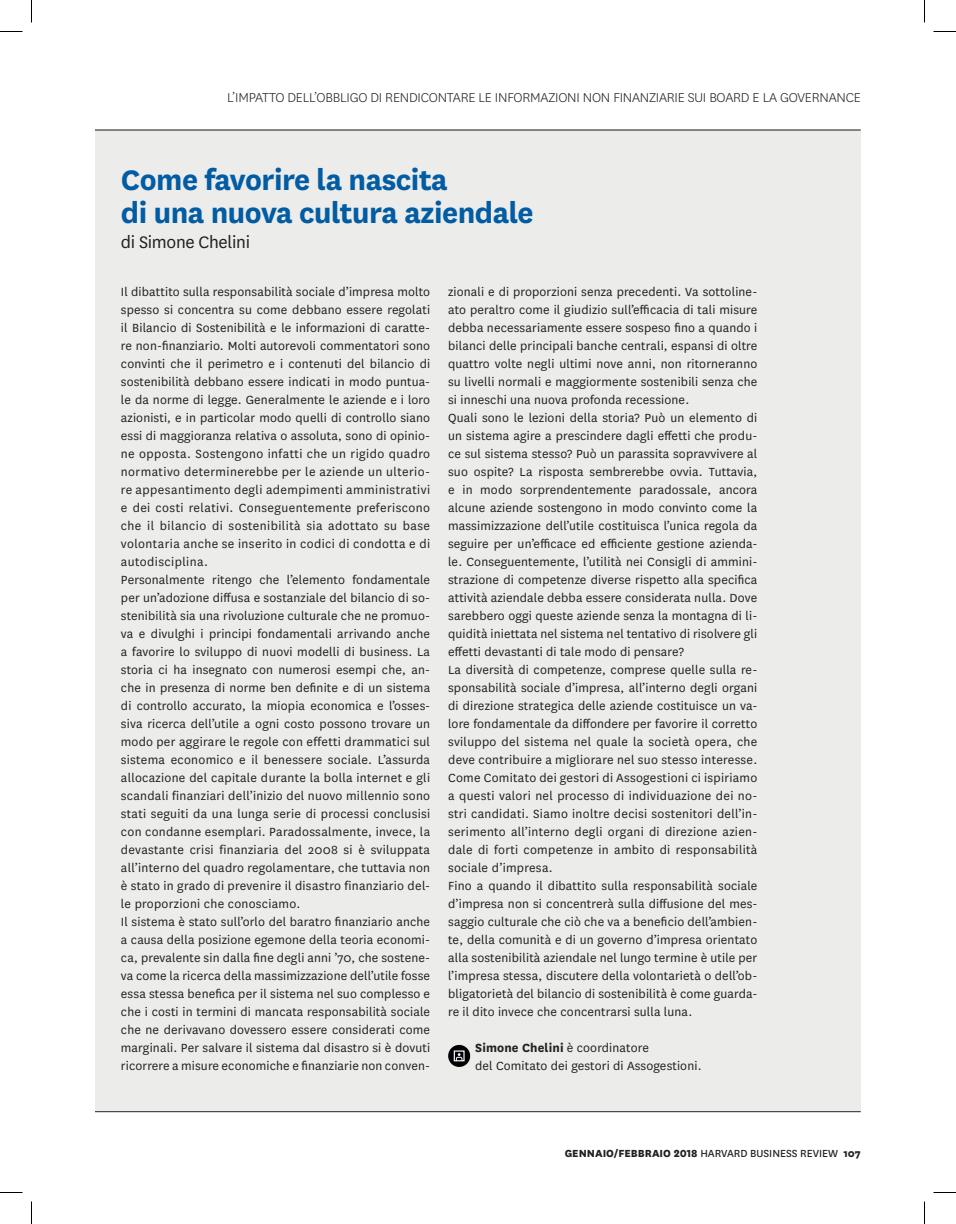
<style>
.page{position:relative;width:956px;height:1224px;background:#fff}
.page>*{position:absolute;margin:0;border:0;box-sizing:border-box;transform-origin:0 0}
.t1{font:700 33px/33px "National";letter-spacing:-.015em;color:#015ca3}
.t2{font:19.5px "National";letter-spacing:-.015em;color:#231f20}
.t3{font:300 15px "National";letter-spacing:-.015em;color:#231f20}
.t4{font:13.8px/18px "National";letter-spacing:.01em;color:#231f20}
.t5{font:800 12px "National";color:#231f20}
.s1{font-weight:700}
.s2{font-weight:400}
</style>
<div class="page">
<div style="left:95px;top:130px;width:766px;height:981px;background:#ececeb"></div>
<hr style="left:95px;top:130px;width:766px;height:1px;background:#231f20">
<hr style="left:95px;top:1111px;width:766px;height:1px;background:#231f20">
<svg style="left:448px;top:1045px;width:22px;height:22px"></svg>
<div style="left:454px;top:1050px;width:11px;height:11px;border:1px solid #fff"></div>
<svg style="left:456px;top:1053px;width:6px;height:8px"></svg>
<svg style="left:0;top:31px;width:22px;height:1px"></svg>
<svg style="left:933px;top:31px;width:23px;height:1px"></svg>
<svg style="left:0;top:1192px;width:22px;height:1px"></svg>
<svg style="left:933px;top:1192px;width:23px;height:1px"></svg>
<svg style="left:31px;top:0;width:1px;height:22px"></svg>
<svg style="left:31px;top:1201px;width:1px;height:23px"></svg>
<svg style="left:924px;top:0;width:1px;height:22px"></svg>
<svg style="left:924px;top:1201px;width:1px;height:23px"></svg>
<p class="t3" style="left:227px;top:88px;width:635px">L’IMPATTO DELL’OBBLIGO DI RENDICONTARE LE INFORMAZIONI NON FINANZIARIE SUI BOARD E LA GOVERNANCE</p>
<h1 class="t1" style="left:121px;top:160px;width:414px">Come favorire la nascita<br>di una nuova cultura aziendale</h1>
<h2 class="t2" style="left:121px;top:229px;width:131px">di Simone Chelini</h2>
<p class="t4" style="left:121px;top:282px;width:311px">Il dibattito sulla responsabilità sociale d’impresa molto spesso si concentra su come debbano essere regolati il Bilancio di Sostenibilità e le informazioni di caratte&shy;re non-finanziario. Molti autorevoli commentatori sono convinti che il perimetro e i contenuti del bilancio di sostenibilità debbano essere indicati in modo puntua&shy;le da norme di legge. Generalmente le aziende e i loro azionisti, e in particolar modo quelli di controllo siano essi di maggioranza relativa o assoluta, sono di opinio&shy;ne opposta. Sostengono infatti che un rigido quadro normativo determinerebbe per le aziende un ulterio&shy;re appesantimento degli adempimenti amministrativi e dei costi relativi. Conseguentemente preferiscono che il bilancio di sostenibilità sia adottato su base volontaria anche se inserito in codici di condotta e di autodisciplina.<br>Personalmente ritengo che l’elemento fondamentale per un’adozione diffusa e sostanziale del bilancio di so&shy;stenibilità sia una rivoluzione culturale che ne promuo&shy;va e divulghi i principi fondamentali arrivando anche a favorire lo sviluppo di nuovi modelli di business. La storia ci ha insegnato con numerosi esempi che, an&shy;che in presenza di norme ben definite e di un sistema di controllo accurato, la miopia economica e l’osses&shy;siva ricerca dell’utile a ogni costo possono trovare un modo per aggirare le regole con effetti drammatici sul sistema economico e il benessere sociale. L’assurda allocazione del capitale durante la bolla internet e gli scandali finanziari dell’inizio del nuovo millennio sono stati seguiti da una lunga serie di processi conclusisi con condanne esemplari. Paradossalmente, invece, la devastante crisi finanziaria del 2008 si è sviluppata all’interno del quadro regolamentare, che tuttavia non è stato in grado di prevenire il disastro finanziario del&shy;le proporzioni che conosciamo.<br>Il sistema è stato sull’orlo del baratro finanziario anche a causa della posizione egemone della teoria economi&shy;ca, prevalente sin dalla fine degli anni ’70, che sostene&shy;va come la ricerca della massimizzazione dell’utile fosse essa stessa benefica per il sistema nel suo complesso e che i costi in termini di mancata responsabilità sociale che ne derivavano dovessero essere considerati come marginali. Per salvare il sistema dal disastro si è dovuti ricorrere a misure economiche e finanziarie non conven-</p>
<p class="t4" style="left:448px;top:282px;width:311px">zionali e di proporzioni senza precedenti. Va sottoline&shy;ato peraltro come il giudizio sull’efficacia di tali misure debba necessariamente essere sospeso fino a quando i bilanci delle principali banche centrali, espansi di oltre quattro volte negli ultimi nove anni, non ritorneranno su livelli normali e maggiormente sostenibili senza che si inneschi una nuova profonda recessione.<br>Quali sono le lezioni della storia? Può un elemento di un sistema agire a prescindere dagli effetti che produ&shy;ce sul sistema stesso? Può un parassita sopravvivere al suo ospite? La risposta sembrerebbe ovvia. Tuttavia, e in modo sorprendentemente paradossale, ancora alcune aziende sostengono in modo convinto come la massimizzazione dell’utile costituisca l’unica regola da seguire per un’efficace ed efficiente gestione azienda&shy;le. Conseguentemente, l’utilità nei Consigli di ammini&shy;strazione di competenze diverse rispetto alla specifica attività aziendale debba essere considerata nulla. Dove sarebbero oggi queste aziende senza la montagna di li&shy;quidità iniettata nel sistema nel tentativo di risolvere gli effetti devastanti di tale modo di pensare?<br>La diversità di competenze, comprese quelle sulla re&shy;sponsabilità sociale d’impresa, all’interno degli organi di direzione strategica delle aziende costituisce un va&shy;lore fondamentale da diffondere per favorire il corretto sviluppo del sistema nel quale la società opera, che deve contribuire a migliorare nel suo stesso interesse.<br>Come Comitato dei gestori di Assogestioni ci ispiriamo a questi valori nel processo di individuazione dei no&shy;stri candidati. Siamo inoltre decisi sostenitori dell’in&shy;serimento all’interno degli organi di direzione azien&shy;dale di forti competenze in ambito di responsabilità sociale d’impresa.<br>Fino a quando il dibattito sulla responsabilità sociale d’impresa non si concentrerà sulla diffusione del mes&shy;saggio culturale che ciò che va a beneficio dell’ambien&shy;te, della comunità e di un governo d’impresa orientato alla sostenibilità aziendale nel lungo termine è utile per l’impresa stessa, discutere della volontarietà o dell’ob&shy;bligatorietà del bilancio di sostenibilità è come guarda&shy;re il dito invece che concentrarsi sulla luna.</p>
<p class="t4" style="left:475px;top:1038px;width:228px"><span class="s1">Simone Chelini</span> è coordinatore<br>del Comitato dei gestori di Assogestioni.</p>
<p class="t5" style="left:565px;top:1144px;width:297px">GENNAIO/FEBBRAIO 2018 <span class="s2">HARVARD BUSINESS REVIEW</span> 107</p>
</div>
